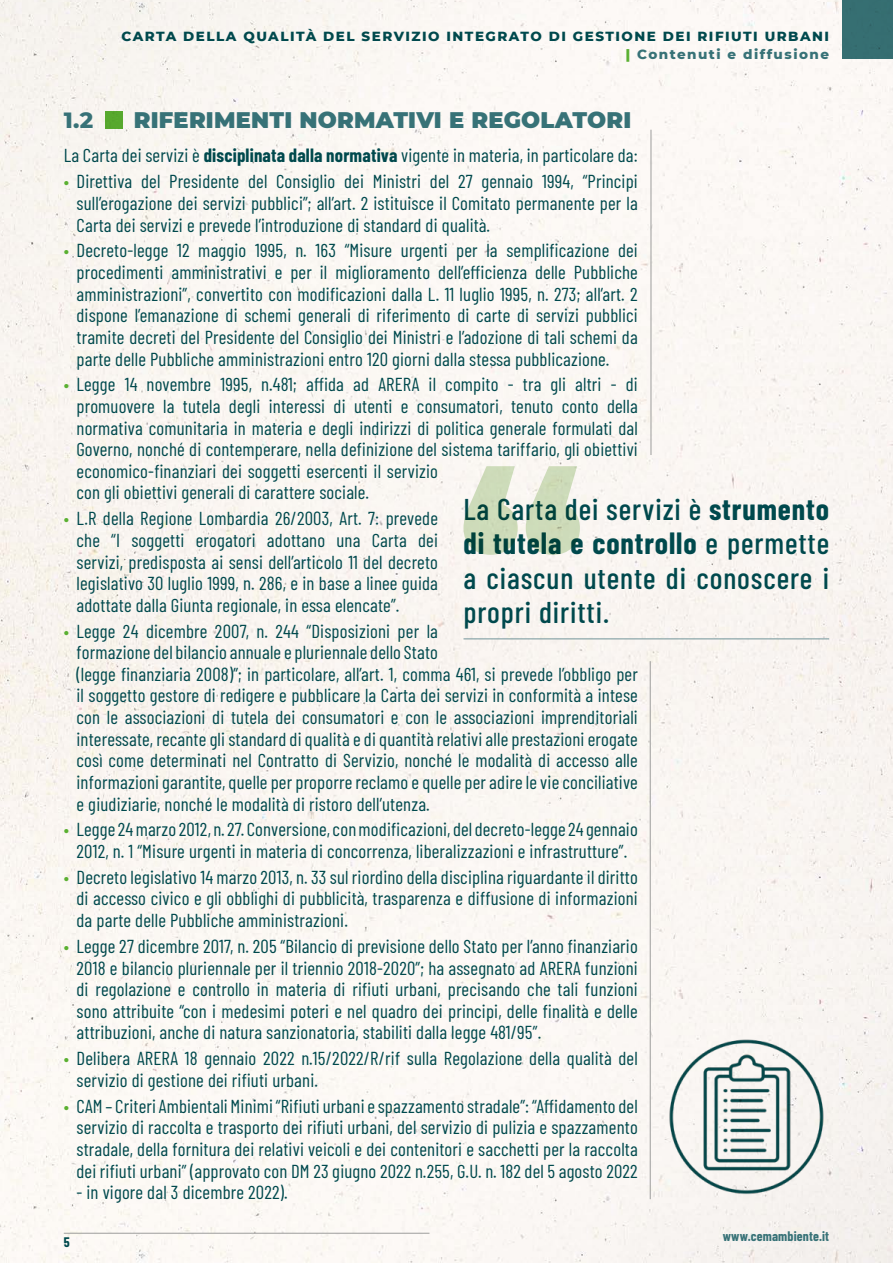
<style>
.page{position:relative;width:893px;height:1263px;background:#faf7f2}
.page>*{position:absolute;margin:0;border:0;box-sizing:border-box;transform-origin:0 0}
.t1{font:500 30px/34.5px "Barlow Condensed";letter-spacing:.03em;color:#00494d;text-align:justify}
.t2{font:900 22.5px "Montserrat";letter-spacing:.01em;color:#377277}
.t3{font:800 22.5px "Montserrat";color:#377277}
.t4{font:18.75px/21.6px "Barlow Condensed";letter-spacing:.01em;color:#00494d;text-align:justify}
.t5{font:800 13.5px/18px "Montserrat";letter-spacing:.11em;color:#00494d;text-align:right}
.t6{font:700 13.5px "Barlow Condensed";letter-spacing:.01em;color:#377277}
.t7{font:700 13.5px "Barlow Condensed";color:#00494d}
.s1{font-weight:900;color:#5ab031}
.s2{color:#377277}
.s3{font-weight:700}
.s4{font-size:18px;color:#5ab031}
</style>
<div class="page">
<div style="left:842px;top:0;width:51px;height:59px;background:#377277"></div>
<hr style="left:64px;top:1233px;width:365px;height:1px;background:#9d9d9c">
<hr style="left:651px;top:130px;width:1px;height:325px;background:#9d9d9c">
<hr style="left:650px;top:661px;width:1px;height:538px;background:#9d9d9c">
<div style="left:105px;top:111px;width:17px;height:17px;background:#57a92e"></div>
<hr style="left:463px;top:638px;width:366px;height:1px;background:#719499">
<svg style="left:463px;top:466px;width:117px;height:89px"></svg>
<img style="left:664px;top:1034px;width:165px;height:165px">
<p class="t5" style="left:121px;top:27px;width:709px">CARTA DELLA QUALITÀ DEL SERVIZIO INTEGRATO DI GESTIONE DEI RIFIUTI URBANI <span class="s1">|</span> <span class="s2">Contenuti e diffusione</span></p>
<p class="t3" style="left:64px;top:104px;width:31px">1.2</p>
<p class="t2" style="left:134px;top:103px;width:499px">RIFERIMENTI NORMATIVI E REGOLATORI</p>
<p class="t4" style="left:64px;top:144px;width:576px">La Carta dei servizi è <span class="s3">disciplinata dalla normativa</span> vigente in materia, in particolare da:</p>
<p class="t4" style="left:77px;top:169px;width:563px;text-indent:-13px"><span class="s4">•</span> Direttiva del Presidente del Consiglio dei Ministri del 27 gennaio 1994, “Principi sull’erogazione dei servizi pubblici”; all’art. 2 istituisce il Comitato permanente per la Carta dei servizi e prevede l’introduzione di standard di qualità.</p>
<p class="t4" style="left:77px;top:238px;width:563px;text-indent:-13px"><span class="s4">•</span> Decreto-legge 12 maggio 1995, n. 163 “Misure urgenti per la semplificazione dei procedimenti amministrativi e per il miglioramento dell’efficienza delle Pubbliche amministrazioni”, convertito con modificazioni dalla L. 11 luglio 1995, n. 273; all’art. 2 dispone l’emanazione di schemi generali di riferimento di carte di servizi pubblici tramite decreti del Presidente del Consiglio dei Ministri e l’adozione di tali schemi da parte delle Pubbliche amministrazioni entro 120 giorni dalla stessa pubblicazione.</p>
<p class="t4" style="left:77px;top:372px;width:563px;text-align:left;text-indent:-13px"><span class="s4">•</span> Legge 14 novembre 1995, n.481; affida ad ARERA il compito - tra gli altri - di promuovere la tutela degli interessi di utenti e consumatori, tenuto conto della normativa comunitaria in materia e degli indirizzi di politica generale formulati dal Governo, nonché di contemperare, nella definizione del sistema tariffario, gli obiettivi economico-finanziari dei soggetti esercenti il servizio<br>con gli obiettivi generali di carattere sociale.</p>
<p class="t4" style="left:77px;top:506px;width:363px;text-indent:-13px"><span class="s4">•</span> L.R della Regione Lombardia 26/2003, Art. 7: prevede che “I soggetti erogatori adottano una Carta dei servizi, predisposta ai sensi dell’articolo 11 del decreto legislativo 30 luglio 1999, n. 286, e in base a linee guida adottate dalla Giunta regionale, in essa elencate”.</p>
<p class="t4" style="left:77px;top:619px;width:563px;text-align:left;text-indent:-13px"><span class="s4">•</span> Legge 24 dicembre 2007, n. 244 “Disposizioni per la<br>formazione del bilancio annuale e pluriennale dello Stato<br>(legge finanziaria 2008)”; in particolare, all’art. 1, comma 461, si prevede l’obbligo per il soggetto gestore di redigere e pubblicare la Carta dei servizi in conformità a intese con le associazioni di tutela dei consumatori e con le associazioni imprenditoriali interessate, recante gli standard di qualità e di quantità relativi alle prestazioni erogate così come determinati nel Contratto di Servizio, nonché le modalità di accesso alle informazioni garantite, quelle per proporre reclamo e quelle per adire le vie conciliative e giudiziarie, nonché le modalità di ristoro dell’utenza.</p>
<p class="t4" style="left:64px;top:817px;width:576px;text-align:center"><span class="s4">•</span> Legge 24 marzo 2012, n. 27. Conversione, con modificazioni, del decreto-legge 24 gennaio<br>2012, n. 1 “Misure urgenti in materia di concorrenza, liberalizzazioni e infrastrutture”.</p>
<p class="t4" style="left:77px;top:865px;width:563px;text-indent:-13px"><span class="s4">•</span> Decreto legislativo 14 marzo 2013, n. 33 sul riordino della disciplina riguardante il diritto di accesso civico e gli obblighi di pubblicità, trasparenza e diffusione di informazioni da parte delle Pubbliche amministrazioni.</p>
<p class="t4" style="left:77px;top:934px;width:563px;text-indent:-13px"><span class="s4">•</span> Legge 27 dicembre 2017, n. 205 “Bilancio di previsione dello Stato per l’anno finanziario 2018 e bilancio pluriennale per il triennio 2018-2020”; ha assegnato ad ARERA funzioni di regolazione e controllo in materia di rifiuti urbani, precisando che tali funzioni sono attribuite “con i medesimi poteri e nel quadro dei principi, delle finalità e delle attribuzioni, anche di natura sanzionatoria, stabiliti dalla legge 481/95”.</p>
<p class="t4" style="left:77px;top:1046px;width:563px;text-indent:-13px"><span class="s4">•</span> Delibera ARERA 18 gennaio 2022 n.15/2022/R/rif sulla Regolazione della qualità del servizio di gestione dei rifiuti urbani.</p>
<p class="t4" style="left:77px;top:1094px;width:563px;text-indent:-13px"><span class="s4">•</span> CAM – Criteri Ambientali Minimi “Rifiuti urbani e spazzamento stradale”: “Affidamento del servizio di raccolta e trasporto dei rifiuti urbani, del servizio di pulizia e spazzamento stradale, della fornitura dei relativi veicoli e dei contenitori e sacchetti per la raccolta dei rifiuti urbani” (approvato con DM 23 giugno 2022 n.255, G.U. n. 182 del 5 agosto 2022</p>
<p class="t4" style="left:77px;top:1180px;width:213px">- in vigore dal 3 dicembre 2022).</p>
<h1 class="t1" style="left:463px;top:489px;width:367px">La Carta dei servizi è <span class="s3">strumento di tutela e controllo</span> e permette a ciascun utente di conoscere i propri diritti.</h1>
<p class="t7" style="left:64px;top:1232px;width:7px">5</p>
<p class="t6" style="left:723px;top:1226px;width:108px">www.cemambiente.it</p>
</div>
